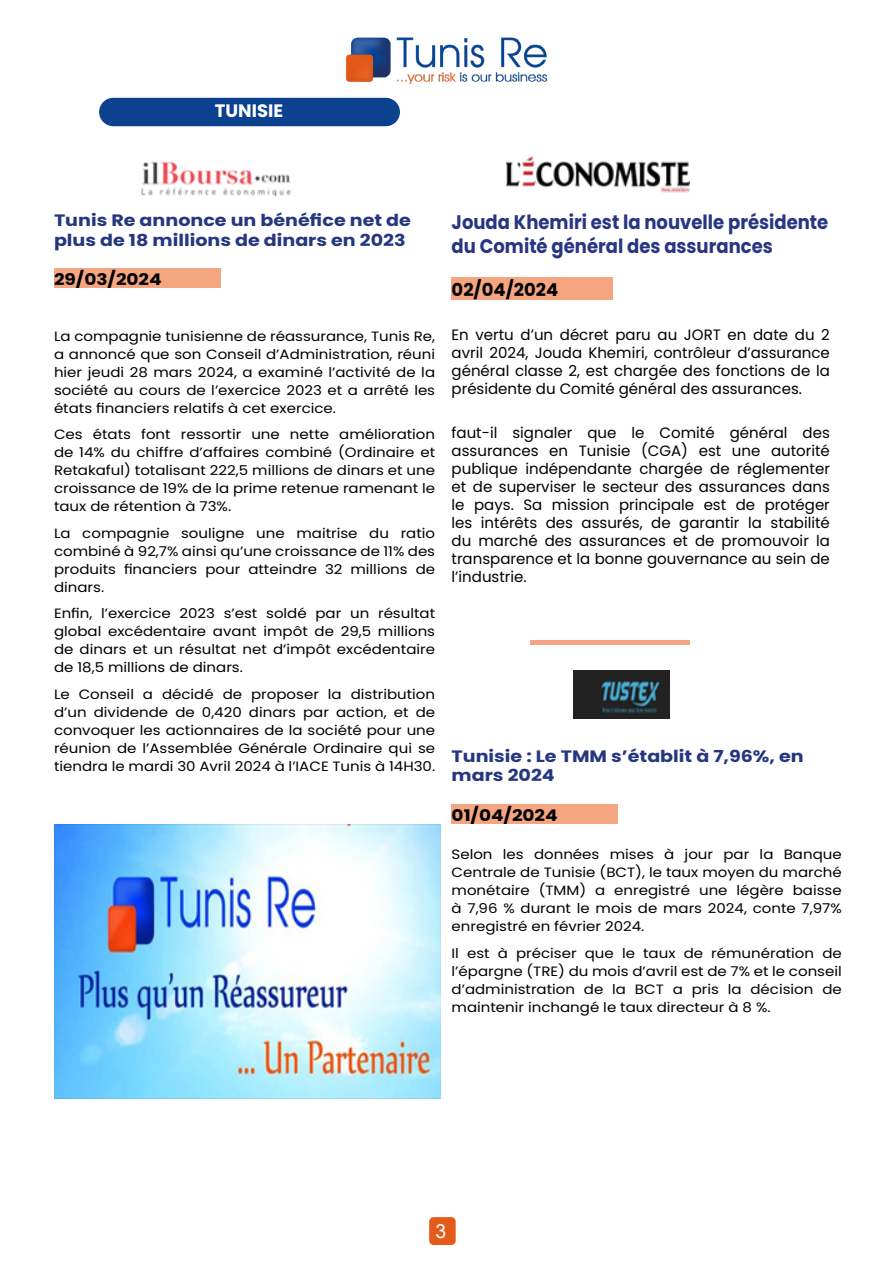
<style>
.page{position:relative;width:893px;height:1263px;background:#fff}
.page>*{position:absolute;margin:0;border:0;box-sizing:border-box;transform-origin:0 0}
.t1{font:700 19.65px/23.5px "Poppins";color:#283583;scale:.92 1}
.t2{font:19.5px "Arial";color:#fff}
.t3{font:700 18px "Poppins";color:#fff}
.t4{font:700 17.7px "Poppins";color:#000}
.t5{font:700 16.5px/19.8px "Poppins";color:#263780;scale:1.16 1}
.t6{font:700 16.05px "Poppins";color:#000;scale:1.16 1}
.t7{font:15px/18px "Poppins";color:#000;text-align:justify}
.t8{font:13.5px/18px "Poppins";color:#000;text-align:justify;scale:1.11 1}
</style>
<div class="page">
<img style="left:272px;top:37px;width:276px;height:90px">
<div style="left:429px;top:1217px;width:27px;height:28px;background:#e35a19;border-radius:4px"></div>
<div style="left:99px;top:98px;width:301px;height:28px;background:#0b418e;border-radius:14px"></div>
<img style="left:140px;top:161px;width:151px;height:36px">
<img style="left:507px;top:156px;width:182px;height:37px">
<div style="left:54px;top:268px;width:166px;height:20px;background:#f5a681"></div>
<img style="left:55px;top:824px;width:385px;height:274px">
<div style="left:530px;top:640px;width:159px;height:5px;background:#f5a681"></div>
<div style="left:452px;top:277px;width:161px;height:22px;background:#f5a681"></div>
<div style="left:452px;top:804px;width:166px;height:20px;background:#f5a681"></div>
<img style="left:573px;top:671px;width:97px;height:48px">
<h3 class="t3" style="left:215px;top:100px;width:70px">TUNISIE</h3>
<p class="t5" style="left:54px;top:210px;width:309px">Tunis Re annonce un bénéfice net de plus de 18 millions de dinars en 2023</p>
<p class="t6" style="left:54px;top:270px;width:94px">29/03/2024</p>
<p class="t8" style="left:54px;top:327px;width:345px">La compagnie tunisienne de réassurance, Tunis Re, a annoncé que son Conseil d’Administration, réuni hier jeudi 28 mars 2024, a examiné l’activité de la société au cours de l’exercice 2023 et a arrêté les états financiers relatifs à cet exercice.</p>
<p class="t8" style="left:54px;top:426px;width:345px">Ces états font ressortir une nette amélioration de 14% du chiffre d’affaires combiné (Ordinaire et Retakaful) totalisant 222,5 millions de dinars et une croissance de 19% de la prime retenue ramenant le taux de rétention à 73%.</p>
<p class="t8" style="left:54px;top:524px;width:345px">La compagnie souligne une maitrise du ratio combiné à 92,7% ainsi qu’une croissance de 11% des produits financiers pour atteindre 32 millions de dinars.</p>
<p class="t8" style="left:54px;top:605px;width:345px">Enfin, l’exercice 2023 s’est soldé par un résultat global excédentaire avant impôt de 29,5 millions de dinars et un résultat net d’impôt excédentaire de 18,5 millions de dinars.</p>
<p class="t8" style="left:54px;top:685px;width:345px">Le Conseil a décidé de proposer la distribution d’un dividende de 0,420 dinars par action, et de convoquer les actionnaires de la société pour une réunion de l’Assemblée Générale Ordinaire qui se tiendra le mardi 30 Avril 2024 à l’IACE Tunis à 14H30.</p>
<h1 class="t1" style="left:452px;top:210px;width:411px">Jouda Khemiri est la nouvelle présidente du Comité général des assurances</h1>
<h3 class="t4" style="left:452px;top:280px;width:108px">02/04/2024</h3>
<p class="t7" style="left:452px;top:326px;width:380px">En vertu d’un décret paru au JORT en date du 2 avril 2024, Jouda Khemiri, contrôleur d’assurance général classe 2, est chargée des fonctions de la présidente du Comité général des assurances.</p>
<p class="t7" style="left:452px;top:424px;width:380px">faut-il signaler que le Comité général des assurances en Tunisie (CGA) est une autorité publique indépendante chargée de réglementer et de superviser le secteur des assurances dans le pays. Sa mission principale est de protéger les intérêts des assurés, de garantir la stabilité du marché des assurances et de promouvoir la transparence et la bonne gouvernance au sein de l’industrie.</p>
<p class="t5" style="left:452px;top:746px;width:305px">Tunisie : Le TMM s’établit à 7,96%, en mars 2024</p>
<p class="t6" style="left:452px;top:805px;width:93px">01/04/2024</p>
<p class="t8" style="left:452px;top:845px;width:353px">Selon les données mises à jour par la Banque Centrale de Tunisie (BCT), le taux moyen du marché monétaire (TMM) a enregistré une légère baisse à 7,96 % durant le mois de mars 2024, conte 7,97% enregistré en février 2024.</p>
<p class="t8" style="left:452px;top:944px;width:353px">Il est à préciser que le taux de rémunération de l’épargne (TRE) du mois d’avril est de 7% et le conseil d’administration de la BCT a pris la décision de maintenir inchangé le taux directeur à 8 %.</p>
<h2 class="t2" style="left:435px;top:1218px;width:12px">3</h2>
</div>
